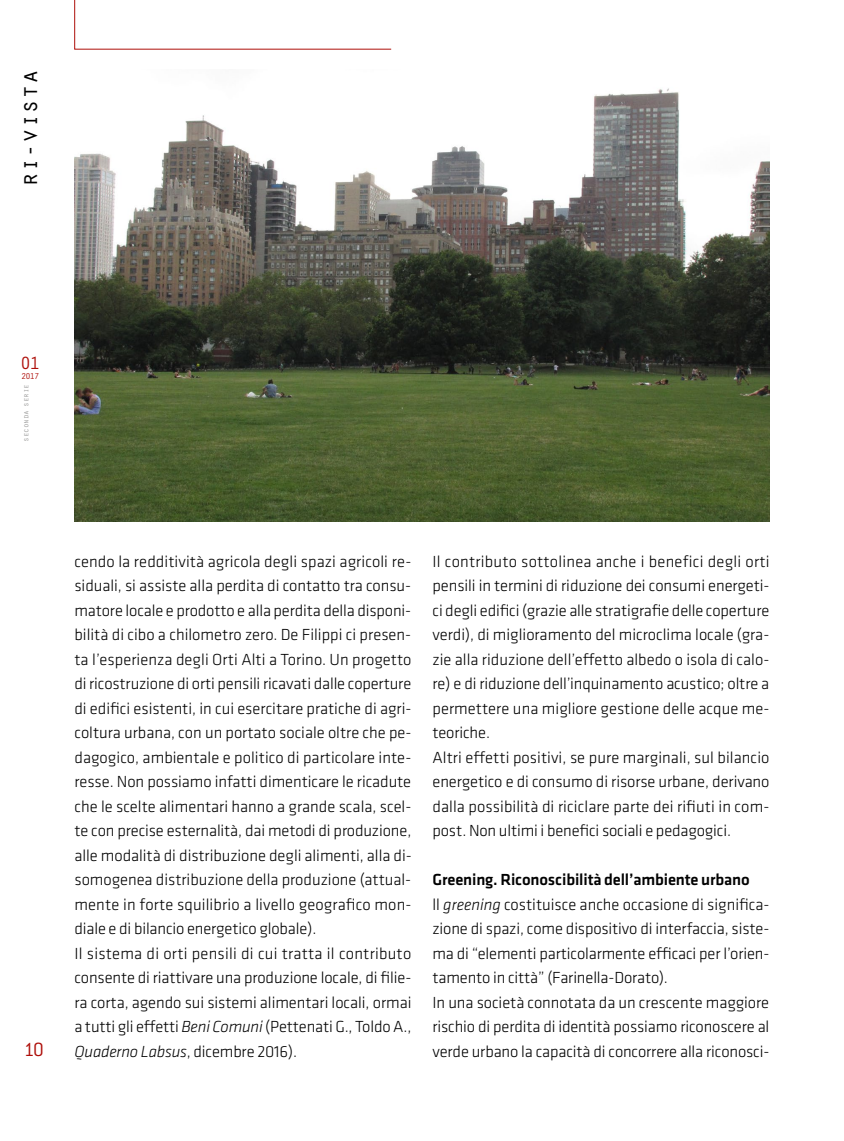
<style>
.page{position:relative;width:844px;height:1141px;background:#fff}
.page>*{position:absolute;margin:0;border:0;box-sizing:border-box;transform-origin:0 0}
.t1{font:24.5px "Orator";color:#000}
.t2{font:300 21px "Conduit ITC";color:#ae0f0a}
.t3{font:18.38px "Orator";color:#ae0f0a}
.t4{font:300 16.62px/24.5px "Klavika";letter-spacing:-.005em;color:#000}
.t5{font:8.75px "Orator";color:#ae0f0a}
.t6{font:7.88px "Orator";letter-spacing:-.025em;color:#9d9d9c}
.s1{font-style:italic}
.s2{font-weight:500}
</style>
<div class="page">
<svg style="left:74px;top:0;width:317px;height:50px"></svg>
<img style="left:74px;top:88px;width:695px;height:433px">
<h1 class="t1" style="left:11px;top:187px;width:119px;rotate:-90deg">ri-vista</h1>
<p class="t3" style="left:20px;top:349px;width:22px">01</p>
<p class="t5" style="left:21px;top:370px;width:20px">2017</p>
<p class="t6" style="left:20px;top:442px;width:59px;rotate:-90deg">seconda serie</p>
<p class="t2" style="left:24px;top:1038px;width:22px">10</p>
<p class="t4" style="left:74px;top:549px;width:339px">cendo la redditività agricola degli spazi agricoli re&shy;siduali, si assiste alla perdita di contatto tra consu&shy;matore locale e prodotto e alla perdita della disponi&shy;bilità di cibo a chilometro zero. De Filippi ci presen&shy;ta l’esperienza degli Orti Alti a Torino. Un progetto di ricostruzione di orti pensili ricavati dalle coperture di edifici esistenti, in cui esercitare pratiche di agri&shy;coltura urbana, con un portato sociale oltre che pe&shy;dagogico, ambientale e politico di particolare inte&shy;resse. Non possiamo infatti dimenticare le ricadute che le scelte alimentari hanno a grande scala, scel&shy;te con precise esternalità, dai metodi di produzione, alle modalità di distribuzione degli alimenti, alla di&shy;somogenea distribuzione della produzione (attual&shy;mente in forte squilibrio a livello geografico mon&shy;diale e di bilancio energetico globale).<br>Il sistema di orti pensili di cui tratta il contributo consente di riattivare una produzione locale, di filie&shy;ra corta, agendo sui sistemi alimentari locali, ormai a tutti gli effetti <span class="s1">Beni Comuni</span> (Pettenati G., Toldo A., <span class="s1">Quaderno Labsus</span>, dicembre 2016).</p>
<p class="t4" style="left:432px;top:549px;width:338px">Il contributo sottolinea anche i benefici degli orti pensili in termini di riduzione dei consumi energeti&shy;ci degli edifici (grazie alle stratigrafie delle coperture verdi), di miglioramento del microclima locale (gra&shy;zie alla riduzione dell’effetto albedo o isola di calo&shy;re) e di riduzione dell’inquinamento acustico; oltre a permettere una migliore gestione delle acque me&shy;teoriche.<br>Altri effetti positivi, se pure marginali, sul bilancio energetico e di consumo di risorse urbane, derivano dalla possibilità di riciclare parte dei rifiuti in com&shy;post. Non ultimi i benefici sociali e pedagogici.</p>
<p class="t4" style="left:432px;top:868px;width:338px"><span class="s2">Greening. Riconoscibilità dell’ambiente urbano<br></span>ll <span class="s1">greening</span> costituisce anche occasione di significa&shy;zione di spazi, come dispositivo di interfaccia, siste&shy;ma di “elementi particolarmente efficaci per l’orien&shy;tamento in città” (Farinella-Dorato).<br>In una società connotata da un crescente maggiore rischio di perdita di identità possiamo riconoscere al verde urbano la capacità di concorrere alla riconosci-</p>
</div>
